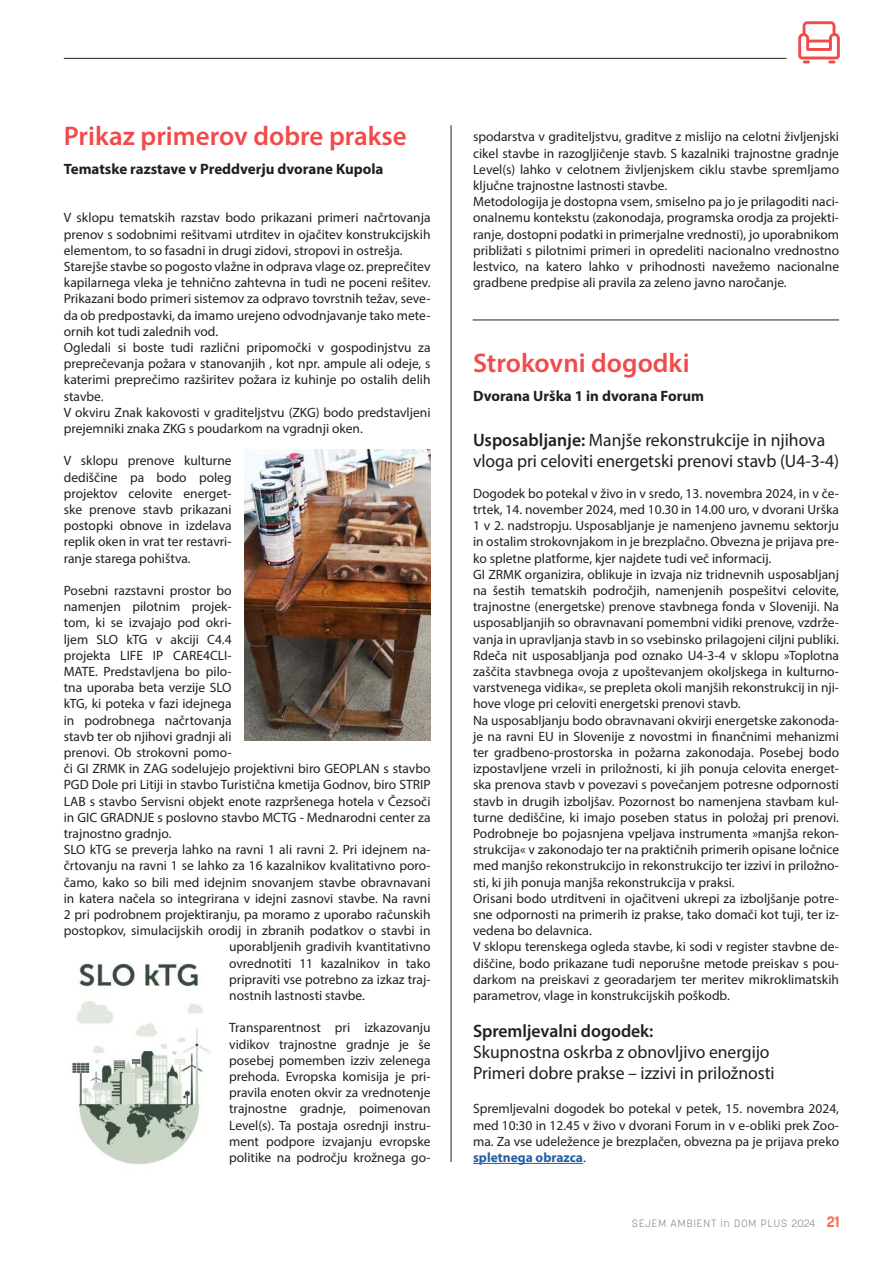
<style>
.page{position:relative;width:893px;height:1263px;background:#fff}
.page>*{position:absolute;margin:0;border:0;box-sizing:border-box;transform-origin:0 0}
.t1{font:600 27px "Myriad Pro";color:#f34a49}
.t2{font:18px/21px "Myriad Pro";letter-spacing:-.005em;color:#241f1f}
.t3{font:600 18px "Myriad Pro";letter-spacing:-.005em;color:#241f1f}
.t4{font:700 15px "Myriad Pro";color:#241f1f}
.t5{font:13.5px/16.2px "Myriad Pro";color:#241f1f}
.t6{font:300 10.5px "Korolev";letter-spacing:.1em;color:#838582}
.s1{font-weight:600}
.s2{font-weight:700;color:#255fa0}
.s3{font-weight:700;font-size:15px;color:#f7704e}
</style>
<div class="page">
<hr style="left:64px;top:58px;width:722px;height:1px;background:#241f1f">
<svg style="left:798px;top:21px;width:42px;height:42px"></svg>
<hr style="left:451px;top:125px;width:1px;height:1037px;background:#241f1f">
<hr style="left:473px;top:320px;width:366px;height:1px;background:#241f1f">
<img style="left:244px;top:449px;width:187px;height:292px">
<img style="left:72px;top:963px;width:139px;height:202px">
<hr style="left:473px;top:1163px;width:110px;height:1px;background:#255fa0">
<h1 class="t1" style="left:64px;top:119px;width:345px">Prikaz primerov dobre prakse</h1>
<p class="t4" style="left:64px;top:159px;width:321px">Tematske razstave v Preddverju dvorane Kupola</p>
<p class="t5" style="left:64px;top:209px;width:368px">V sklopu tematskih razstav bodo prikazani primeri načrtovanja prenov s sodobnimi rešitvami utrditev in ojačitev konstrukcijskih elementom, to so fasadni in drugi zidovi, stropovi in ostrešja.<br>Starejše stavbe so pogosto vlažne in odprava vlage oz. preprečitev kapilarnega vleka je tehnično zahtevna in tudi ne poceni rešitev.<br>Prikazani bodo primeri sistemov za odpravo tovrstnih težav, seve&shy;da ob predpostavki, da imamo urejeno odvodnjavanje tako mete&shy;ornih kot tudi zalednih vod.<br>Ogledali si boste tudi različni pripomočki v gospodinjstvu za preprečevanja požara v stanovanjih , kot npr. ampule ali odeje, s katerimi preprečimo razširitev požara iz kuhinje po ostalih delih stavbe.<br>V okviru Znak kakovosti v graditeljstvu (ZKG) bodo predstavljeni prejemniki znaka ZKG s poudarkom na vgradnji oken.</p>
<p class="t5" style="left:64px;top:452px;width:169px;text-align:justify">V sklopu prenove kulturne dediščine pa bodo poleg projektov celovite energet&shy;ske prenove stavb prikazani postopki obnove in izdelava replik oken in vrat ter restavri&shy;ranje starega pohištva.</p>
<p class="t5" style="left:64px;top:582px;width:169px">Posebni razstavni prostor bo</p>
<p class="t5" style="left:64px;top:598px;width:169px">namenjen pilotnim projek-</p>
<p class="t5" style="left:64px;top:614px;width:169px">tom, ki se izvajajo pod okri-</p>
<p class="t5" style="left:64px;top:631px;width:169px">ljem SLO kTG v akciji C4.4</p>
<p class="t5" style="left:64px;top:647px;width:169px">projekta LIFE IP CARE4CLI-</p>
<p class="t5" style="left:64px;top:663px;width:169px">MATE. Predstavljena bo pilo-</p>
<p class="t5" style="left:64px;top:679px;width:169px">tna uporaba beta verzije SLO</p>
<p class="t5" style="left:64px;top:695px;width:169px">kTG, ki poteka v fazi idejnega</p>
<p class="t5" style="left:64px;top:712px;width:169px">in podrobnega načrtovanja</p>
<p class="t5" style="left:64px;top:728px;width:169px">stavb ter ob njihovi gradnji ali</p>
<p class="t5" style="left:64px;top:744px;width:169px">prenovi. Ob strokovni pomo-</p>
<p class="t5" style="left:64px;top:760px;width:368px">či GI ZRMK in ZAG sodelujejo projektivni biro GEOPLAN s stavbo</p>
<p class="t5" style="left:64px;top:776px;width:368px">PGD Dole pri Litiji in stavbo Turistična kmetija Godnov, biro STRIP</p>
<p class="t5" style="left:64px;top:793px;width:368px">LAB s stavbo Servisni objekt enote razpršenega hotela v Čezsoči</p>
<p class="t5" style="left:64px;top:809px;width:368px">in GIC GRADNJE s poslovno stavbo MCTG - Mednarodni center za</p>
<p class="t5" style="left:64px;top:825px;width:109px">trajnostno gradnjo.</p>
<p class="t5" style="left:64px;top:841px;width:368px">SLO kTG se preverja lahko na ravni 1 ali ravni 2. Pri idejnem na-</p>
<p class="t5" style="left:64px;top:857px;width:368px">črtovanju na ravni 1 se lahko za 16 kazalnikov kvalitativno poro-</p>
<p class="t5" style="left:64px;top:874px;width:368px">čamo, kako so bili med idejnim snovanjem stavbe obravnavani</p>
<p class="t5" style="left:64px;top:890px;width:368px">in katera načela so integrirana v idejni zasnovi stavbe. Na ravni</p>
<p class="t5" style="left:64px;top:906px;width:368px">2 pri podrobnem projektiranju, pa moramo z uporabo računskih</p>
<p class="t5" style="left:64px;top:922px;width:368px">postopkov, simulacijskih orodij in zbranih podatkov o stavbi in</p>
<p class="t5" style="left:229px;top:938px;width:203px">uporabljenih gradivih kvantitativno</p>
<p class="t5" style="left:229px;top:955px;width:203px">ovrednotiti 11 kazalnikov in tako</p>
<p class="t5" style="left:229px;top:971px;width:203px">pripraviti vse potrebno za izkaz traj-</p>
<p class="t5" style="left:229px;top:987px;width:137px">nostnih lastnosti stavbe.</p>
<p class="t5" style="left:229px;top:1019px;width:203px;text-align:justify">Transparentnost pri izkazovanju vidikov trajnostne gradnje je še posebej pomemben izziv zelenega prehoda. Evropska komisija je pri&shy;pravila enoten okvir za vrednotenje trajnostne gradnje, poimenovan Level(s). Ta postaja osrednji instru&shy;ment podpore izvajanju evropske politike na področju krožnega go-</p>
<p class="t5" style="left:473px;top:128px;width:367px">spodarstva v graditeljstvu, graditve z mislijo na celotni življenjski cikel stavbe in razogljičenje stavb. S kazalniki trajnostne gradnje Level(s) lahko v celotnem življenjskem ciklu stavbe spremljamo ključne trajnostne lastnosti stavbe.<br>Metodologija je dostopna vsem, smiselno pa jo je prilagoditi naci&shy;onalnemu kontekstu (zakonodaja, programska orodja za projekti&shy;ranje, dostopni podatki in primerjalne vrednosti), jo uporabnikom približati s pilotnimi primeri in opredeliti nacionalno vrednostno lestvico, na katero lahko v prihodnosti navežemo nacionalne gradbene predpise ali pravila za zeleno javno naročanje.</p>
<h1 class="t1" style="left:473px;top:346px;width:218px">Strokovni dogodki</h1>
<p class="t4" style="left:473px;top:386px;width:233px">Dvorana Urška 1 in dvorana Forum</p>
<h2 class="t2" style="left:473px;top:430px;width:367px"><span class="s1">Usposabljanje:</span> Manjše rekonstrukcije in njihova vloga pri celoviti energetski prenovi stavb (U4-3-4)</h2>
<p class="t5" style="left:473px;top:485px;width:368px">Dogodek bo potekal v živo in v sredo, 13. novembra 2024, in v če&shy;trtek, 14. november 2024, med 10.30 in 14.00 uro, v dvorani Urška 1 v 2. nadstropju. Usposabljanje je namenjeno javnemu sektorju in ostalim strokovnjakom in je brezplačno. Obvezna je prijava pre&shy;ko spletne platforme, kjer najdete tudi več informacij.<br>GI ZRMK organizira, oblikuje in izvaja niz tridnevnih usposabljanj na šestih tematskih področjih, namenjenih pospešitvi celovite, trajnostne (energetske) prenove stavbnega fonda v Sloveniji. Na usposabljanjih so obravnavani pomembni vidiki prenove, vzdrže&shy;vanja in upravljanja stavb in so vsebinsko prilagojeni ciljni publiki.<br>Rdeča nit usposabljanja pod oznako U4-3-4 v sklopu »Toplotna zaščita stavbnega ovoja z upoštevanjem okoljskega in kulturno&shy;varstvenega vidika«, se prepleta okoli manjših rekonstrukcij in nji&shy;hove vloge pri celoviti energetski prenovi stavb.<br>Na usposabljanju bodo obravnavani okvirji energetske zakonoda&shy;je na ravni EU in Slovenije z novostmi in finančnimi mehanizmi ter gradbeno-prostorska in požarna zakonodaja. Posebej bodo izpostavljene vrzeli in priložnosti, ki jih ponuja celovita energet&shy;ska prenova stavb v povezavi s povečanjem potresne odpornosti stavb in drugih izboljšav. Pozornost bo namenjena stavbam kul&shy;turne dediščine, ki imajo poseben status in položaj pri prenovi.<br>Podrobneje bo pojasnjena vpeljava instrumenta »manjša rekon&shy;strukcija« v zakonodajo ter na praktičnih primerih opisane ločnice med manjšo rekonstrukcijo in rekonstrukcijo ter izzivi in priložno&shy;sti, ki jih ponuja manjša rekonstrukcija v praksi.<br>Orisani bodo utrditveni in ojačitveni ukrepi za izboljšanje potre&shy;sne odpornosti na primerih iz prakse, tako domači kot tuji, ter iz&shy;vedena bo delavnica.<br>V sklopu terenskega ogleda stavbe, ki sodi v register stavbne de&shy;diščine, bodo prikazane tudi neporušne metode preiskav s pou&shy;darkom na preiskavi z georadarjem ter meritev mikroklimatskih parametrov, vlage in konstrukcijskih poškodb.</p>
<h2 class="t3" style="left:473px;top:1020px;width:182px">Spremljevalni dogodek:</h2>
<h2 class="t2" style="left:473px;top:1041px;width:303px">Skupnostna oskrba z obnovljivo energijo<br>Primeri dobre prakse – izzivi in priložnosti</h2>
<p class="t5" style="left:473px;top:1100px;width:368px;text-align:justify">Spremljevalni dogodek bo potekal v petek, 15. novembra 2024, med 10:30 in 12.45 v živo v dvorani Forum in v e-obliki prek Zoo&shy;ma. Za vse udeležence je brezplačen, obvezna pa je prijava preko <span class="s2">spletnega obrazca</span>.</p>
<p class="t6" style="left:632px;top:1216px;width:209px">SEJEM AMBIENT in DOM PLUS 2024 <span class="s3">21</span></p>
</div>
